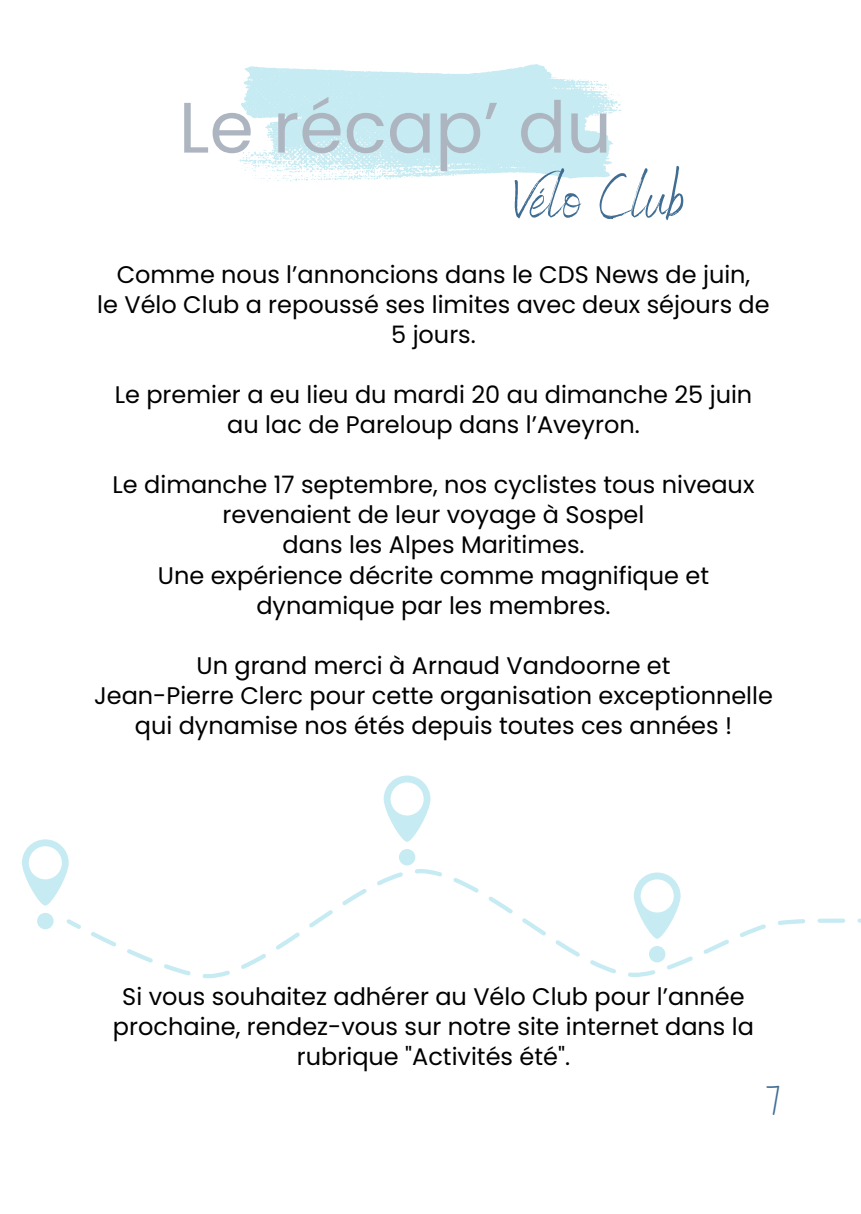
<style>
.page{position:relative;width:861px;height:1214px;background:#fff}
.page>*{position:absolute;margin:0;border:0;box-sizing:border-box;transform-origin:0 0}
.t1{font:71.4px "Poppins";color:#adb5c0}
.t2{font:61.2px "Benedict";color:#3f6d94}
.t3{font:40.8px "Buffalo";color:#3f6d94}
.t4{font:24px/30px "Poppins";color:#000;text-align:center}
</style>
<div class="page">
<svg style="left:238px;top:64px;width:384px;height:118px;fill:#c7ebf2"></svg>
<svg style="left:22px;top:839px;width:47px;height:66px"></svg>
<div style="left:37px;top:912px;width:17px;height:17px;background:#c7ebf2;border-radius:50%"></div>
<svg style="left:384px;top:775px;width:47px;height:66px"></svg>
<div style="left:399px;top:849px;width:16px;height:16px;background:#c7ebf2;border-radius:50%"></div>
<svg style="left:91px;top:869px;width:754px;height:109px"></svg>
<svg style="left:66px;top:919px;width:15px;height:10px"></svg>
<p class="t1" style="left:179px;top:78px;width:435px">Le récap’ du</p>
<p class="t2" style="left:515px;top:159px;width:171px">Vélo Club</p>
<p class="t4" style="left:117px;top:260px;width:635px">Comme nous l’annoncions dans le CDS News de juin,</p>
<h1 class="t4" style="left:97px;top:290px;width:674px">le Vélo Club a repoussé ses limites avec deux séjours de<br>5 jours.</h1>
<h2 class="t4" style="left:115px;top:380px;width:639px">Le premier a eu lieu du mardi 20 au dimanche 25 juin</h2>
<p class="t4" style="left:227px;top:410px;width:414px">au lac de Pareloup dans l’Aveyron.</p>
<p class="t4" style="left:113px;top:470px;width:643px">Le dimanche 17 septembre, nos cyclistes tous niveaux revenaient de leur voyage à Sospel</p>
<p class="t4" style="left:282px;top:530px;width:304px">dans les Alpes Maritimes.</p>
<p class="t4" style="left:158px;top:560px;width:553px">Une expérience décrite comme magnifique et dynamique par les membres.</p>
<p class="t4" style="left:196px;top:650px;width:476px">Un grand merci à Arnaud Vandoorne et</p>
<p class="t4" style="left:94px;top:680px;width:680px">Jean-Pierre Clerc pour cette organisation exceptionnelle qui dynamise nos étés depuis toutes ces années !</p>
<p class="t4" style="left:113px;top:982px;width:643px">Si vous souhaitez adhérer au Vélo Club pour l’année prochaine, rendez-vous sur notre site internet dans la rubrique "Activités été".</p>
<p class="t3" style="left:767px;top:1074px;width:14px">7</p>
</div>
